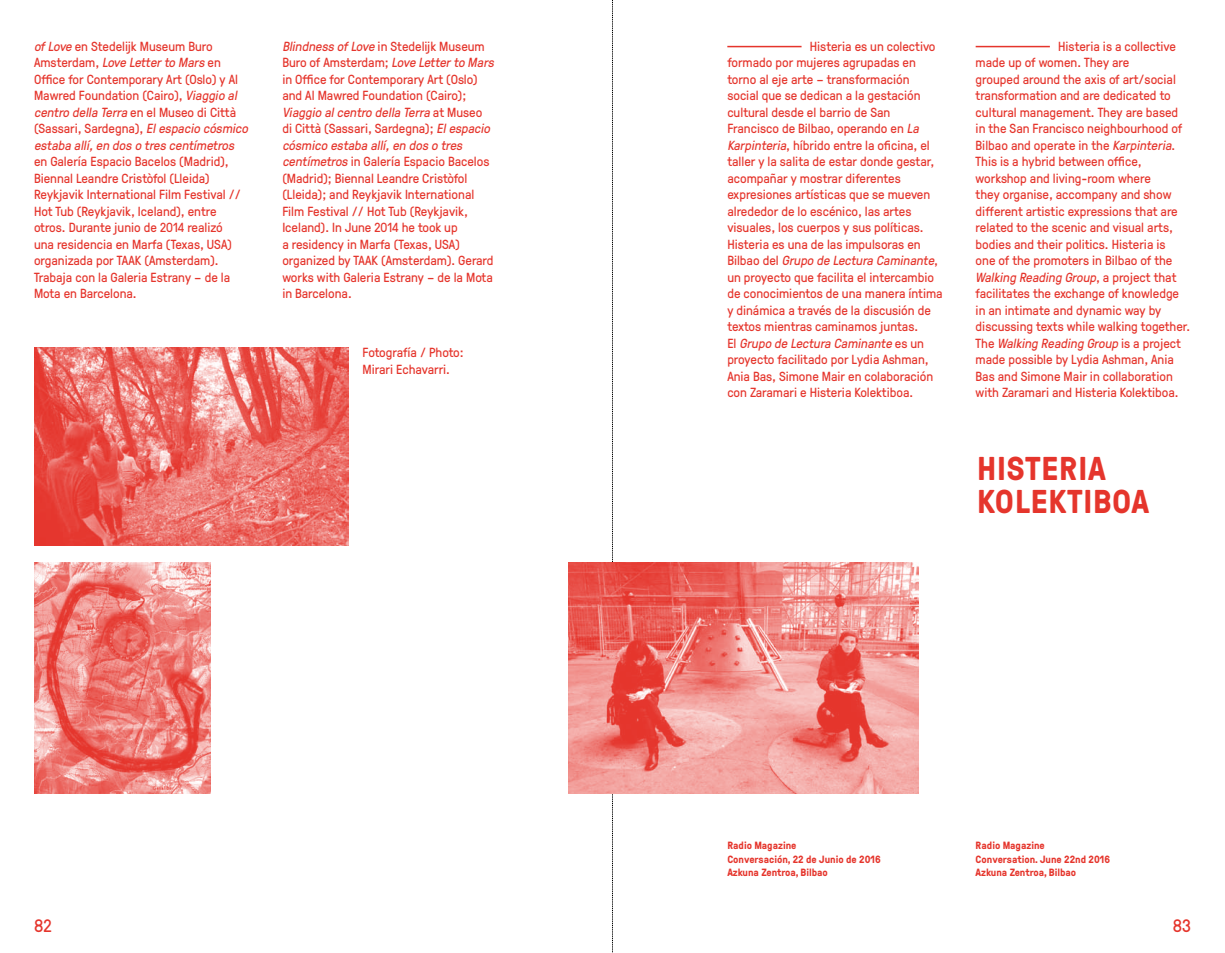
<style>
.page{position:relative;width:1225px;height:953px;background:#fff}
.page>*{position:absolute;margin:0;border:0;box-sizing:border-box;transform-origin:0 0}
.t1{font:700 33px/33px "GT Pressura";letter-spacing:.025em;color:#e5352c}
.t2{font:18px "GT Pressura";color:#e5352c}
.t3{font:13.2px/16.5px "GT Pressura";color:#e5352c}
.t4{font:700 10.5px/13.5px "GT Pressura";color:#e5352c}
.s1{font-style:italic}
</style>
<div class="page">
<svg style="left:612px;top:0;width:1px;height:952px"></svg>
<hr style="left:727px;top:46px;width:74px;height:1px;background:#e5352c">
<hr style="left:975px;top:46px;width:75px;height:1px;background:#e5352c">
<img style="left:568px;top:562px;width:350px;height:231px">
<img style="left:34px;top:347px;width:314px;height:198px">
<img style="left:34px;top:562px;width:176px;height:231px">
<p class="t3" style="left:34px;top:37px;width:219px"><span class="s1">ofLove</span> en Stedelijk Museum Buro<br>A m st e rd a m , <span class="s1">Love Letterto Mars</span> e n Office for Contemporary Art (Oslo) y Al Mawred Foundation (Cairo), <span class="s1">Viaggio al centro della Terra</span> e n e l M u s e o d i C i tt à (Sassari, Sardegna), <span class="s1">Elespacio cósmico estaba allí,en dos o tres centímetros</span></p>
<p class="t3" style="left:34px;top:152px;width:208px">en Galería Espacio Bacelos (Madrid), Biennal Leandre Cristòfol (Lleida)<br>Reykjavik International Film Festival // Hot Tub (Reykjavik, Iceland), entre otros. Durante junio de 2014 realizó una residencia en Marfa (Texas, USA) organizada por TAAK (Amsterdam).<br>Trabaja con la Galeria Estrany – de la Mota en Barcelona.</p>
<p class="t3" style="left:282px;top:37px;width:216px"><span class="s1">Blindness ofLove</span> in Stedelijk Museum Buro of Amsterdam; <span class="s1">Love Letterto Mars </span>in Office for Contemporary Art (Oslo) and Al Mawred Foundation (Cairo); <span class="s1">Viaggio alcentro della Terra</span> a t M u s e o<br>di Città (Sassari, Sardegna); <span class="s1">Elespacio cósmico estaba allí,en dos o tres centímetros</span> in Galería Espacio Bacelos (Madrid); Biennal Leandre Cristòfol (Lleida); and Reykjavik International Film Festival // Hot Tub (Reykjavik, Iceland). In June 2014 he took up<br>a residency in Marfa (Texas, USA) organized by TAAK (Amsterdam). Gerard works with Galeria Estrany – de la Mota in Barcelona.</p>
<p class="t3" style="left:727px;top:37px;width:217px;text-indent:83px">Histeria es un colectivo formado por mujeres agrupadas en torno al eje arte – transformación social que se dedican a la gestación cultural desde el barrio de San Francisco de Bilbao, operando en <span class="s1">La Karpinteria</span>, híbrido entre la oficina, el taller y la salita de estar donde gestar, acompañar y mostrar diferentes expresiones artísticas que se mueven alrededor de lo escénico, las artes visuales, los cuerpos y sus políticas.<br>Histeria es una de las impulsoras en<br>B i l b a o d e l <span class="s1">Grupo de Lectura Caminante</span>, un proyecto que facilita el intercambio de conocimientos de una manera íntima y dinámica a través de la discusión de textos mientras caminamos juntas.<br>E l <span class="s1">Grupo de Lectura Caminante</span> e s u n proyecto facilitado por Lydia Ashman, Ania Bas, Simone Mair en colaboración con Zaramari e Histeria Kolektiboa.</p>
<p class="t3" style="left:362px;top:344px;width:102px">Fotografía / Photo:<br>Mirari Echavarri.</p>
<p class="t3" style="left:975px;top:37px;width:216px;text-indent:83px">Histeria is a collective made up of women. They are<br>grouped around the axis of art/social transformation and are dedicated to cultural management. They are based in the San Francisco neighbourhood of Bilbao and operate in the <span class="s1">Karpinteria</span>.<br>This is a hybrid between office, workshop and living-room where<br>they organise, accompany and show different artistic expressions that are related to the scenic and visual arts, bodies and their politics. Histeria is<br>one of the promoters in Bilbao of the <span class="s1">Walking Reading Group</span>, a p roj e c t t h a t facilitates the exchange of knowledge in an intimate and dynamic way by discussing texts while walking together.<br>T h e <span class="s1">Walking Reading Group</span> i s a p roj e c t made possible by Lydia Ashman, Ania Bas and Simone Mair in collaboration with Zaramari and Histeria Kolektiboa.</p>
<h1 class="t1" style="left:977px;top:450px;width:173px">Histeria<br>Kolektiboa</h1>
<p class="t4" style="left:727px;top:838px;width:155px">Radio Magazine<br>Conversación, 22 de Junio de 2016<br>Azkuna Zentroa, Bilbao</p>
<p class="t4" style="left:975px;top:838px;width:136px">Radio Magazine<br>Conversation. June 22nd 2016<br>Azkuna Zentroa, Bilbao</p>
<h2 class="t2" style="left:34px;top:912px;width:19px">82</h2>
<h2 class="t2" style="left:1172px;top:912px;width:20px">83</h2>
</div>
